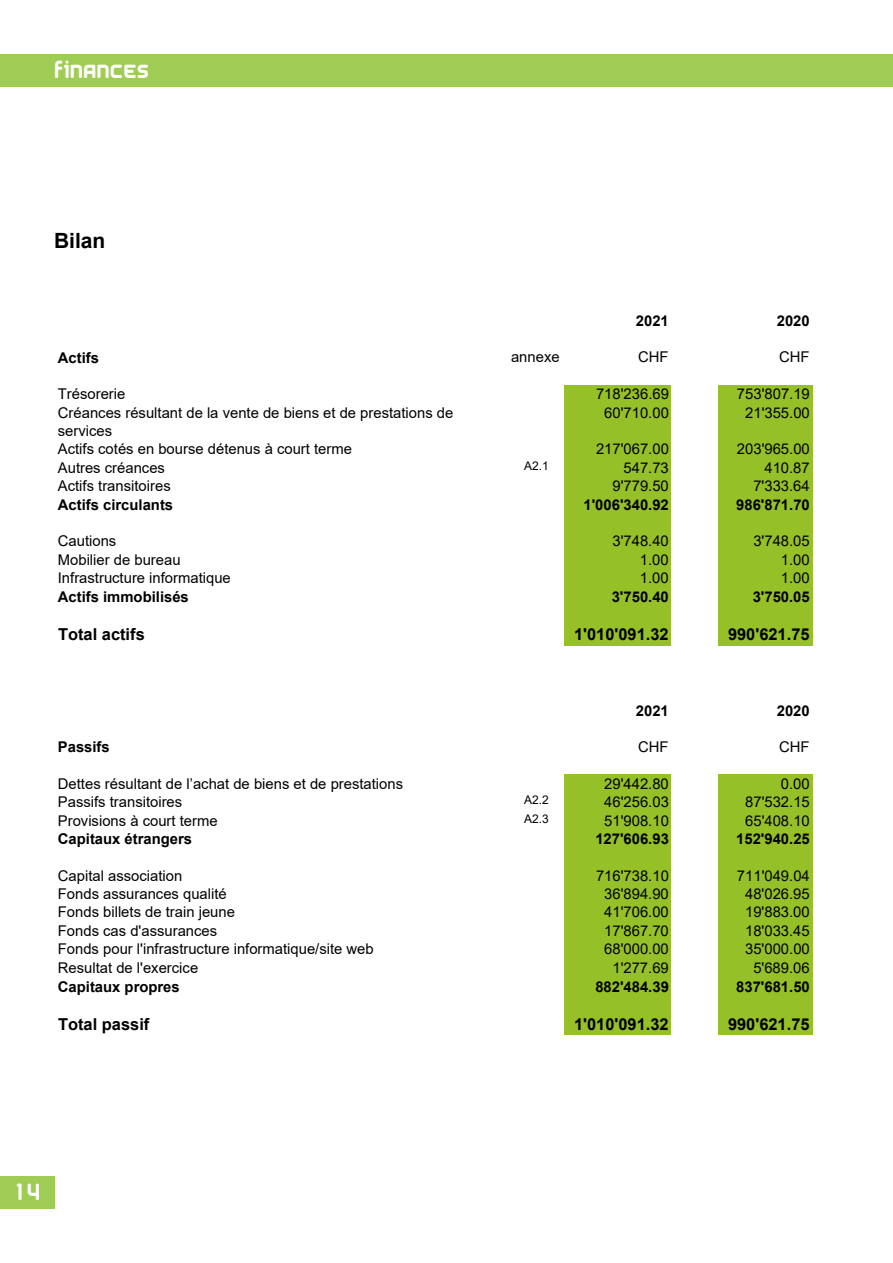
<style>
.page{position:relative;width:893px;height:1263px;background:#fff}
.page>*{position:absolute;margin:0;border:0;box-sizing:border-box;transform-origin:0 0}
.t1{font:21px "Airstrip Four";color:#fff}
.t2{font:700 21px "Arial";color:#000}
.t3{font:700 16.5px "Arial";color:#000}
.t4{font:14.85px/18.5px "Arial";color:#000}
.t5{font:700 14.85px "Arial";color:#000}
.t6{font:12px "Arial";color:#000}
</style>
<div class="page">
<div style="left:0;top:54px;width:893px;height:32px;background:#9fcd54"></div>
<div style="left:564px;top:385px;width:107px;height:261px;background:#95c028"></div>
<div style="left:718px;top:385px;width:94px;height:261px;background:#95c028"></div>
<div style="left:564px;top:774px;width:107px;height:261px;background:#95c028"></div>
<div style="left:718px;top:774px;width:94px;height:261px;background:#95c028"></div>
<div style="left:0;top:1177px;width:54px;height:32px;background:#9fcd54"></div>
<h1 class="t1" style="left:54px;top:59px;width:97px">Finances</h1>
<h1 class="t2" style="left:54px;top:226px;width:53px">Bilan</h1>
<p class="t5" style="left:636px;top:310px;width:34px">2021</p>
<p class="t5" style="left:777px;top:310px;width:34px">2020</p>
<p class="t5" style="left:58px;top:347px;width:43px">Actifs</p>
<p class="t4" style="left:511px;top:347px;width:50px">annexe</p>
<p class="t4" style="left:638px;top:348px;width:32px">CHF</p>
<p class="t4" style="left:779px;top:348px;width:32px">CHF</p>
<p class="t4" style="left:58px;top:385px;width:69px">Trésorerie</p>
<p class="t4" style="left:596px;top:385px;width:74px">718'236.69</p>
<p class="t4" style="left:737px;top:385px;width:74px">753'807.19</p>
<p class="t4" style="left:58px;top:403px;width:397px">Créances résultant de la vente de biens et de prestations de services</p>
<p class="t4" style="left:604px;top:403px;width:66px">60'710.00</p>
<p class="t4" style="left:745px;top:403px;width:66px">21'355.00</p>
<p class="t4" style="left:58px;top:440px;width:296px">Actifs cotés en bourse détenus à court terme</p>
<p class="t4" style="left:596px;top:440px;width:74px">217'067.00</p>
<p class="t4" style="left:737px;top:440px;width:74px">203'965.00</p>
<p class="t4" style="left:58px;top:458px;width:109px">Autres créances</p>
<p class="t6" style="left:524px;top:458px;width:26px">A2.1</p>
<p class="t4" style="left:624px;top:458px;width:47px">547.73</p>
<p class="t4" style="left:764px;top:458px;width:47px">410.87</p>
<p class="t4" style="left:58px;top:477px;width:114px">Actifs transitoires</p>
<p class="t4" style="left:612px;top:477px;width:58px">9'779.50</p>
<p class="t4" style="left:753px;top:477px;width:58px">7'333.64</p>
<p class="t5" style="left:58px;top:494px;width:117px">Actifs circulants</p>
<p class="t5" style="left:583px;top:494px;width:87px">1'006'340.92</p>
<p class="t5" style="left:736px;top:494px;width:75px">986'871.70</p>
<p class="t4" style="left:58px;top:532px;width:60px">Cautions</p>
<p class="t4" style="left:612px;top:532px;width:58px">3'748.40</p>
<p class="t4" style="left:753px;top:532px;width:58px">3'748.05</p>
<p class="t4" style="left:58px;top:550px;width:124px">Mobilier de bureau</p>
<p class="t4" style="left:640px;top:550px;width:30px">1.00</p>
<p class="t4" style="left:781px;top:550px;width:30px">1.00</p>
<p class="t4" style="left:58px;top:569px;width:175px">Infrastructure informatique</p>
<p class="t4" style="left:640px;top:569px;width:30px">1.00</p>
<p class="t4" style="left:781px;top:569px;width:30px">1.00</p>
<p class="t5" style="left:58px;top:586px;width:132px">Actifs immobilisés</p>
<p class="t5" style="left:612px;top:586px;width:59px">3'750.40</p>
<p class="t5" style="left:753px;top:586px;width:59px">3'750.05</p>
<p class="t3" style="left:58px;top:623px;width:88px">Total actifs</p>
<p class="t3" style="left:574px;top:623px;width:96px">1'010'091.32</p>
<p class="t3" style="left:728px;top:623px;width:83px">990'621.75</p>
<p class="t5" style="left:636px;top:700px;width:34px">2021</p>
<p class="t5" style="left:777px;top:700px;width:34px">2020</p>
<p class="t5" style="left:58px;top:737px;width:53px">Passifs</p>
<p class="t4" style="left:638px;top:737px;width:32px">CHF</p>
<p class="t4" style="left:779px;top:737px;width:32px">CHF</p>
<p class="t4" style="left:58px;top:774px;width:347px">Dettes résultant de l’achat de biens et de prestations</p>
<p class="t4" style="left:604px;top:774px;width:66px">29'442.80</p>
<p class="t4" style="left:781px;top:774px;width:30px">0.00</p>
<p class="t4" style="left:58px;top:792px;width:126px">Passifs transitoires</p>
<p class="t6" style="left:524px;top:792px;width:26px">A2.2</p>
<p class="t4" style="left:604px;top:792px;width:66px">46'256.03</p>
<p class="t4" style="left:745px;top:792px;width:66px">87'532.15</p>
<p class="t4" style="left:58px;top:811px;width:161px">Provisions à court terme</p>
<p class="t6" style="left:524px;top:810px;width:26px">A2.3</p>
<p class="t4" style="left:604px;top:811px;width:66px">51'908.10</p>
<p class="t4" style="left:745px;top:811px;width:66px">65'408.10</p>
<p class="t5" style="left:58px;top:829px;width:136px">Capitaux étrangers</p>
<p class="t5" style="left:595px;top:829px;width:75px">127'606.93</p>
<p class="t5" style="left:736px;top:829px;width:75px">152'940.25</p>
<p class="t4" style="left:58px;top:866px;width:126px">Capital association</p>
<p class="t4" style="left:596px;top:866px;width:74px">716'738.10</p>
<p class="t4" style="left:737px;top:866px;width:74px">711'049.04</p>
<p class="t4" style="left:58px;top:884px;width:170px">Fonds assurances qualité</p>
<p class="t4" style="left:604px;top:884px;width:66px">36'894.90</p>
<p class="t4" style="left:745px;top:884px;width:66px">48'026.95</p>
<p class="t4" style="left:58px;top:903px;width:179px">Fonds billets de train jeune</p>
<p class="t4" style="left:604px;top:903px;width:66px">41'706.00</p>
<p class="t4" style="left:745px;top:903px;width:66px">19'883.00</p>
<p class="t4" style="left:58px;top:921px;width:161px">Fonds cas d'assurances</p>
<p class="t4" style="left:604px;top:921px;width:66px">17'867.70</p>
<p class="t4" style="left:745px;top:921px;width:66px">18'033.45</p>
<p class="t4" style="left:58px;top:940px;width:317px">Fonds pour l'infrastructure informatique/site web</p>
<p class="t4" style="left:604px;top:940px;width:66px">68'000.00</p>
<p class="t4" style="left:745px;top:940px;width:66px">35'000.00</p>
<p class="t4" style="left:58px;top:958px;width:142px">Resultat de l'exercice</p>
<p class="t4" style="left:612px;top:958px;width:58px">1'277.69</p>
<p class="t4" style="left:753px;top:958px;width:58px">5'689.06</p>
<p class="t5" style="left:58px;top:976px;width:123px">Capitaux propres</p>
<p class="t5" style="left:595px;top:976px;width:75px">882'484.39</p>
<p class="t5" style="left:736px;top:976px;width:75px">837'681.50</p>
<p class="t3" style="left:58px;top:1012px;width:93px">Total passif</p>
<p class="t3" style="left:574px;top:1012px;width:96px">1'010'091.32</p>
<p class="t3" style="left:728px;top:1012px;width:83px">990'621.75</p>
<h1 class="t1" style="left:14px;top:1181px;width:28px">14</h1>
</div>
